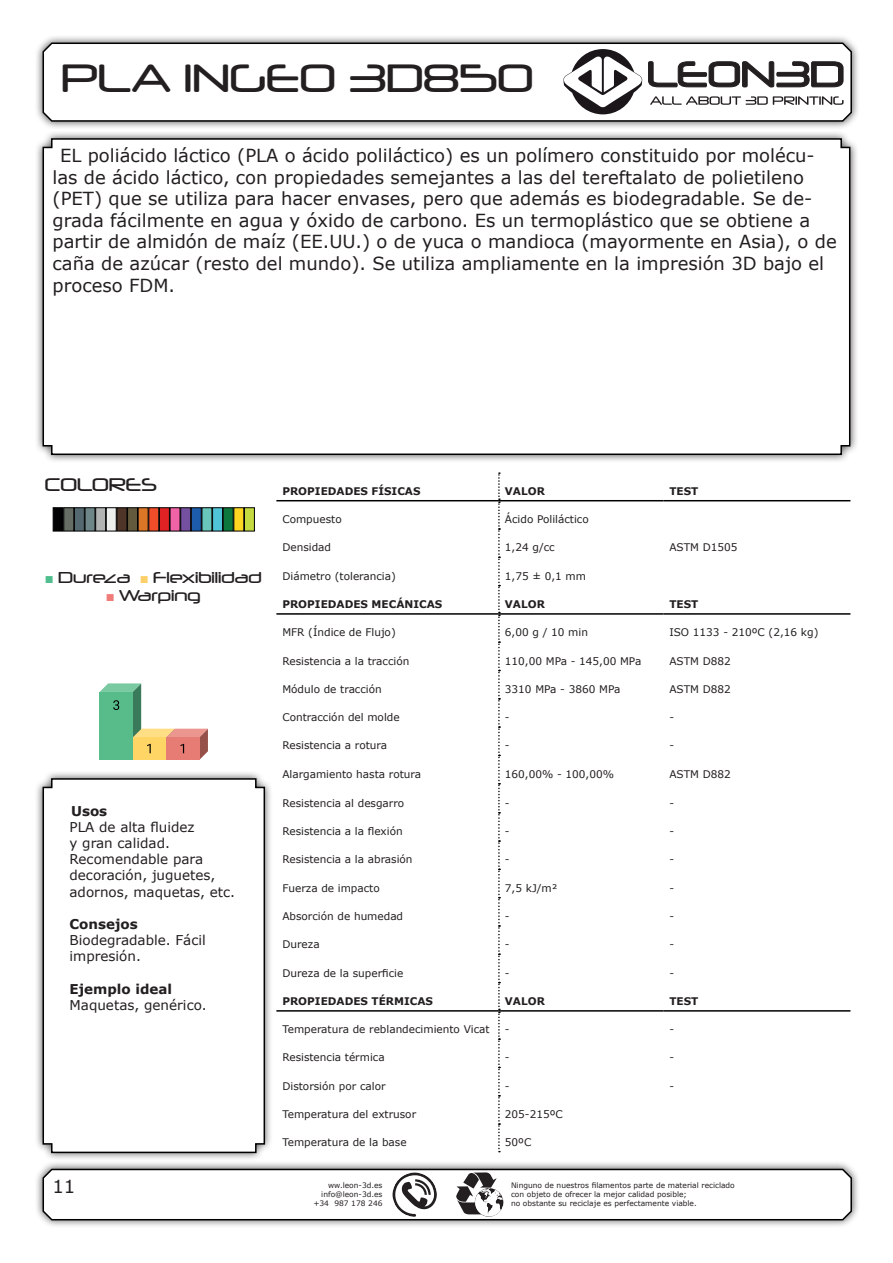
<style>
.page{position:relative;width:893px;height:1263px;background:#fff}
.page>*{position:absolute;margin:0;border:0;box-sizing:border-box;transform-origin:0 0}
.TÍTULO{font:37.5px "LEON3 D";color:#231f20}
.TEXTO_GRANDE{font:18px/21.6px "Verdana";color:#231f20}
.t1{font:17.4px "LEON3 D";color:#231f20}
.t2{font:15px "LEON3 D";color:#231f20}
.TEXTO_NORMAL{font:13.5px/16.2px "Verdana";color:#231f20}
.TEXTO_NORMAL-2{font:700 13.5px "Verdana";color:#231f20}
.t3{font:10.5px "Verdana";color:#231f20}
.t4{font:700 10.5px "Verdana";color:#231f20}
.TEXTO_PEQUEÑO{font:7.5px/9px "Verdana";color:#231f20;text-align:right}
.s1{font-family:"Arial Narrow";color:#51be8f}
.s2{font-family:"Arial Narrow";color:#fed069}
.s3{font-family:"Arial Narrow";color:#f07c79}
</style>
<div class="page">
<div style="left:34px;top:34px;width:826px;height:96px;background:#231f20;opacity:.75"></div>
<svg style="left:42px;top:41px;width:811px;height:81px"></svg>
<div style="left:202px;top:507px;width:10px;height:24px;background:#68c6bb"></div>
<svg style="left:233px;top:507px;width:11px;height:24px"></svg>
<div style="left:212px;top:507px;width:11px;height:24px;background:#50c5d7;border:1px solid #000"></div>
<div style="left:95px;top:507px;width:11px;height:24px;background:#b2b4b3;border:1px solid #000"></div>
<div style="left:106px;top:507px;width:11px;height:24px;background:#edefec;border:1px solid #000"></div>
<div style="left:127px;top:507px;width:11px;height:24px;background:#63593c;border:1px solid #000"></div>
<div style="left:85px;top:507px;width:10px;height:24px;background:#6f8689"></div>
<div style="left:244px;top:507px;width:11px;height:24px;background:#c5d941;border:1px solid #000"></div>
<svg style="left:148px;top:507px;width:11px;height:24px"></svg>
<div style="left:53px;top:507px;width:10px;height:24px;background:#020205;border:1px solid #000"></div>
<div style="left:138px;top:507px;width:11px;height:24px;background:#db7626;border:1px solid #000"></div>
<div style="left:74px;top:507px;width:11px;height:24px;background:#53686f;border:1px solid #000"></div>
<div style="left:159px;top:507px;width:11px;height:24px;background:#e12225;border:1px solid #000"></div>
<div style="left:170px;top:507px;width:10px;height:24px;background:#f063a6"></div>
<div style="left:180px;top:507px;width:11px;height:24px;background:#7650a0;border:1px solid #000"></div>
<div style="left:63px;top:507px;width:11px;height:24px;background:#656d64;border:1px solid #000"></div>
<div style="left:223px;top:507px;width:11px;height:24px;background:#0c783c;border:1px solid #000"></div>
<div style="left:117px;top:507px;width:10px;height:24px;background:#4f3527;border:1px solid #000"></div>
<div style="left:191px;top:507px;width:11px;height:24px;background:#1c5cab;border:1px solid #000"></div>
<div style="left:34px;top:130px;width:825px;height:333px;background:#231f20;opacity:.75"></div>
<svg style="left:42px;top:137px;width:809px;height:319px"></svg>
<svg style="left:100px;top:683px;width:108px;height:77px"></svg>
<div style="left:34px;top:770px;width:239px;height:391px;background:#231f20;opacity:.75"></div>
<svg style="left:42px;top:777px;width:224px;height:377px"></svg>
<div style="left:34px;top:1160px;width:826px;height:68px;background:#231f20;opacity:.75"></div>
<hr style="left:499px;top:500px;width:164px;height:1px;background:#000">
<hr style="left:663px;top:500px;width:187px;height:1px;background:#000">
<hr style="left:499px;top:613px;width:164px;height:2px;background:#000">
<hr style="left:663px;top:613px;width:187px;height:2px;background:#000">
<hr style="left:499px;top:1010px;width:164px;height:2px;background:#000">
<hr style="left:663px;top:1010px;width:187px;height:2px;background:#000">
<svg style="left:498px;top:472px;width:2px;height:680px"></svg>
<hr style="left:276px;top:500px;width:223px;height:1px;background:#000">
<hr style="left:276px;top:613px;width:223px;height:2px;background:#000">
<hr style="left:276px;top:1010px;width:223px;height:2px;background:#000">
<svg style="left:42px;top:1167px;width:811px;height:54px"></svg>
<svg style="left:563px;top:49px;width:79px;height:65px"></svg>
<svg style="left:648px;top:61px;width:195px;height:26px"></svg>
<svg style="left:650px;top:96px;width:194px;height:9px"></svg>
<p class="TÍTULO" style="left:61px;top:55px;width:474px">PLA INGEO 3D850</p>
<p class="TEXTO_GRANDE" style="left:53px;top:144px;width:786px;text-indent:8px">EL poliácido láctico (PLA o ácido poliláctico) es un polímero constituido por molécu&shy;las de ácido láctico, con propiedades semejantes a las del tereftalato de polietileno (PET) que se utiliza para hacer envases, pero que además es biodegradable. Se de&shy;grada fácilmente en agua y óxido de carbono. Es un termoplástico que se obtiene a partir de almidón de maíz (EE.UU.) o de yuca o mandioca (mayormente en Asia), o de caña de azúcar (resto del mundo). Se utiliza ampliamente en la impresión 3D bajo el proceso FDM.</p>
<p class="t1" style="left:45px;top:474px;width:113px">COLORES</p>
<p class="t2" style="left:46px;top:568px;width:217px"><span class="s1">■</span> Dureza <span class="s2">■</span> Flexibilidad</p>
<p class="t2" style="left:107px;top:586px;width:95px"><span class="s3">■</span> Warping</p>
<p class="TEXTO_NORMAL-2" style="left:71px;top:801px;width:38px">Usos</p>
<p class="TEXTO_NORMAL" style="left:70px;top:818px;width:167px">PLA de alta fluidez<br>y gran calidad.<br>Recomendable para decoración, juguetes, adornos, maquetas, etc.</p>
<p class="TEXTO_NORMAL-2" style="left:70px;top:914px;width:70px">Consejos</p>
<p class="TEXTO_NORMAL" style="left:70px;top:932px;width:138px">Biodegradable. Fácil impresión.</p>
<p class="TEXTO_NORMAL-2" style="left:70px;top:979px;width:104px">Ejemplo ideal</p>
<p class="TEXTO_NORMAL" style="left:70px;top:997px;width:139px">Maquetas, genérico.</p>
<p class="TEXTO_GRANDE" style="left:53px;top:1176px;width:24px">11</p>
<p class="t4" style="left:282px;top:483px;width:140px">PROPIEDADES FÍSICAS</p>
<p class="t4" style="left:505px;top:483px;width:41px">VALOR</p>
<p class="t4" style="left:669px;top:483px;width:30px">TEST</p>
<p class="t3" style="left:282px;top:512px;width:61px">Compuesto</p>
<p class="t3" style="left:505px;top:512px;width:85px">Ácido Poliláctico</p>
<p class="t3" style="left:282px;top:540px;width:50px">Densidad</p>
<p class="t3" style="left:505px;top:540px;width:51px">1,24 g/cc</p>
<p class="t3" style="left:669px;top:540px;width:70px">ASTM D1505</p>
<p class="t3" style="left:282px;top:569px;width:115px">Diámetro (tolerancia)</p>
<p class="t3" style="left:505px;top:569px;width:83px">1,75 ± 0,1 mm</p>
<p class="t4" style="left:282px;top:597px;width:161px">PROPIEDADES MECÁNICAS</p>
<p class="t4" style="left:505px;top:597px;width:41px">VALOR</p>
<p class="t4" style="left:669px;top:597px;width:30px">TEST</p>
<p class="t3" style="left:282px;top:625px;width:115px">MFR (Índice de Flujo)</p>
<p class="t3" style="left:505px;top:625px;width:85px">6,00 g / 10 min</p>
<p class="t3" style="left:669px;top:625px;width:151px">ISO 1133 - 210ºC (2,16 kg)</p>
<p class="t3" style="left:282px;top:653px;width:128px">Resistencia a la tracción</p>
<p class="t3" style="left:505px;top:653px;width:138px">110,00 MPa - 145,00 MPa</p>
<p class="t3" style="left:669px;top:653px;width:63px">ASTM D882</p>
<p class="t3" style="left:282px;top:682px;width:101px">Módulo de tracción</p>
<p class="t3" style="left:505px;top:682px;width:117px">3310 MPa - 3860 MPa</p>
<p class="t3" style="left:669px;top:682px;width:63px">ASTM D882</p>
<p class="t3" style="left:282px;top:710px;width:119px">Contracción del molde</p>
<p class="t3" style="left:505px;top:710px;width:6px">-</p>
<p class="t3" style="left:669px;top:710px;width:6px">-</p>
<p class="t3" style="left:282px;top:738px;width:106px">Resistencia a rotura</p>
<p class="t3" style="left:505px;top:738px;width:6px">-</p>
<p class="t3" style="left:669px;top:738px;width:6px">-</p>
<p class="t3" style="left:282px;top:767px;width:140px">Alargamiento hasta rotura</p>
<p class="t3" style="left:505px;top:767px;width:111px">160,00% - 100,00%</p>
<p class="t3" style="left:669px;top:767px;width:63px">ASTM D882</p>
<p class="t3" style="left:282px;top:796px;width:123px">Resistencia al desgarro</p>
<p class="t3" style="left:505px;top:796px;width:6px">-</p>
<p class="t3" style="left:669px;top:796px;width:6px">-</p>
<p class="t3" style="left:282px;top:824px;width:122px">Resistencia a la flexión</p>
<p class="t3" style="left:505px;top:824px;width:6px">-</p>
<p class="t3" style="left:669px;top:824px;width:6px">-</p>
<p class="t3" style="left:282px;top:852px;width:132px">Resistencia a la abrasión</p>
<p class="t3" style="left:505px;top:852px;width:6px">-</p>
<p class="t3" style="left:669px;top:852px;width:6px">-</p>
<p class="t3" style="left:282px;top:881px;width:99px">Fuerza de impacto</p>
<p class="t3" style="left:505px;top:881px;width:54px">7,5 kJ/m²</p>
<p class="t3" style="left:669px;top:881px;width:6px">-</p>
<p class="t3" style="left:282px;top:909px;width:122px">Absorción de humedad</p>
<p class="t3" style="left:505px;top:909px;width:6px">-</p>
<p class="t3" style="left:669px;top:909px;width:6px">-</p>
<p class="t3" style="left:282px;top:937px;width:39px">Dureza</p>
<p class="t3" style="left:505px;top:937px;width:6px">-</p>
<p class="t3" style="left:669px;top:937px;width:6px">-</p>
<p class="t3" style="left:282px;top:965px;width:122px">Dureza de la superficie</p>
<p class="t3" style="left:505px;top:965px;width:6px">-</p>
<p class="t3" style="left:669px;top:965px;width:6px">-</p>
<p class="t4" style="left:282px;top:994px;width:152px">PROPIEDADES TÉRMICAS</p>
<p class="t4" style="left:505px;top:994px;width:41px">VALOR</p>
<p class="t4" style="left:669px;top:994px;width:30px">TEST</p>
<p class="t3" style="left:282px;top:1022px;width:209px">Temperatura de reblandecimiento Vicat</p>
<p class="t3" style="left:505px;top:1022px;width:6px">-</p>
<p class="t3" style="left:669px;top:1022px;width:6px">-</p>
<p class="t3" style="left:282px;top:1050px;width:104px">Resistencia térmica</p>
<p class="t3" style="left:505px;top:1050px;width:6px">-</p>
<p class="t3" style="left:669px;top:1050px;width:6px">-</p>
<p class="t3" style="left:282px;top:1079px;width:105px">Distorsión por calor</p>
<p class="t3" style="left:505px;top:1079px;width:6px">-</p>
<p class="t3" style="left:669px;top:1079px;width:6px">-</p>
<p class="t3" style="left:282px;top:1107px;width:135px">Temperatura del extrusor</p>
<p class="t3" style="left:505px;top:1107px;width:59px">205-215ºC</p>
<p class="t3" style="left:282px;top:1135px;width:126px">Temperatura de la base</p>
<p class="t3" style="left:505px;top:1135px;width:28px">50ºC</p>
<p class="TEXTO_PEQUEÑO" style="left:328px;top:1181px;width:56px">ww.leon-3d.es</p>
<p class="TEXTO_PEQUEÑO" style="left:313px;top:1190px;width:71px">info@leon-3d.es +34 987 178 246</p>
<p class="TEXTO_PEQUEÑO" style="left:511px;top:1181px;width:225px">Ninguno de nuestros filamentos parte de material reciclado</p>
<p class="TEXTO_PEQUEÑO" style="left:511px;top:1190px;width:177px">con objeto de ofrecer la mejor calidad posible;</p>
<p class="TEXTO_PEQUEÑO" style="left:511px;top:1199px;width:187px">no obstante su reciclaje es perfectamente viable.</p>
</div>
